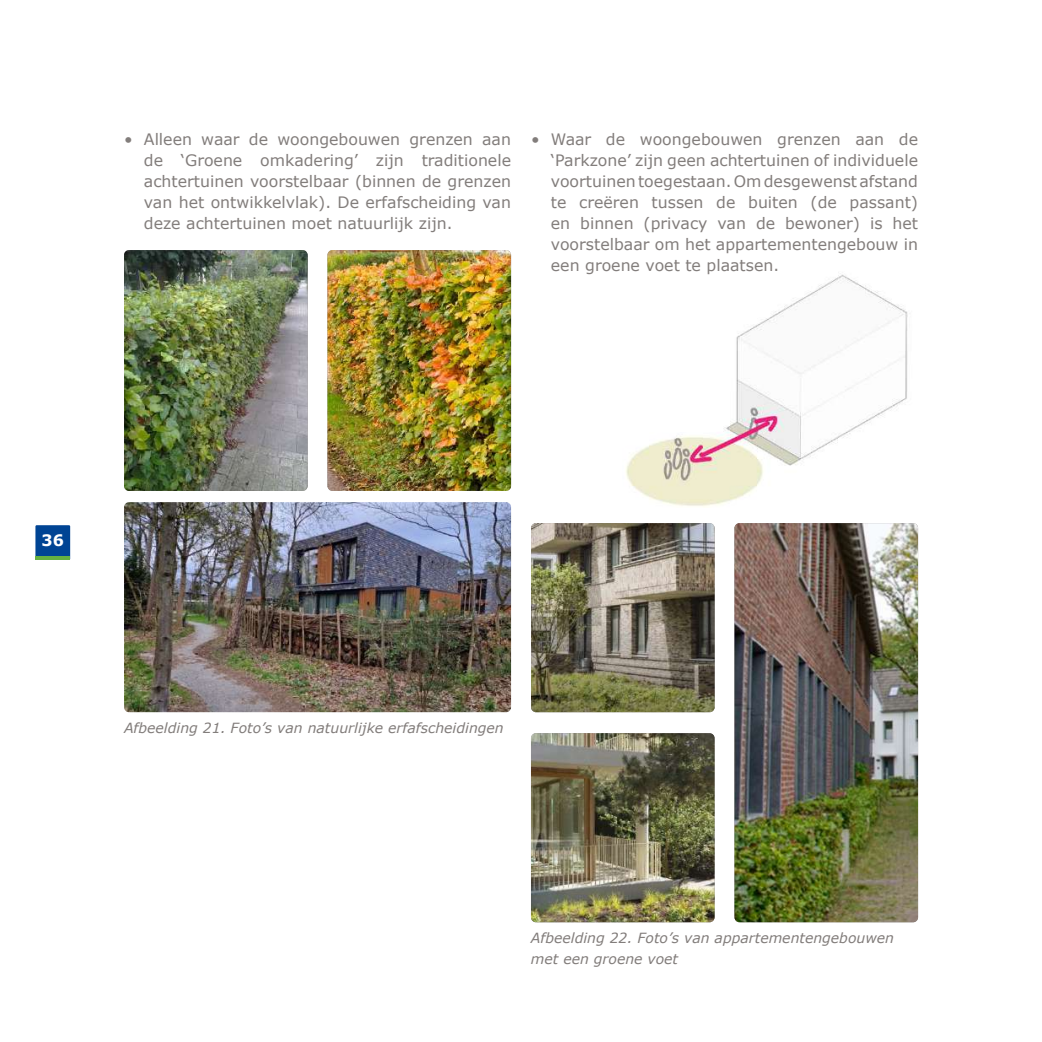
<style>
.page{position:relative;width:1042px;height:1042px;background:#fff}
.page>*{position:absolute;margin:0;border:0;box-sizing:border-box;transform-origin:0 0}
.t1{font:15.75px/21px "Verdana";color:#827d7b;text-align:justify}
.t2{font:700 15.75px "Verdana";color:#fff}
.t3{font:italic 14px/21px "Verdana";color:#827d7b}
</style>
<div class="page">
<img style="left:626px;top:274px;width:282px;height:233px">
<img style="left:531px;top:523px;width:183px;height:189px">
<img style="left:734px;top:523px;width:184px;height:399px">
<img style="left:124px;top:250px;width:184px;height:241px">
<img style="left:327px;top:250px;width:184px;height:241px">
<img style="left:124px;top:502px;width:387px;height:210px">
<img style="left:531px;top:733px;width:183px;height:189px">
<div style="left:35px;top:525px;width:35px;height:35px;background:#004494"></div>
<hr style="left:35px;top:556px;width:35px;height:4px;background:#65b041">
<p class="t1" style="left:144px;top:129px;width:369px;text-indent:-20px">• Alleen waar de woongebouwen grenzen aan de ‘Groene omkadering’ zijn traditionele achtertuinen voorstelbaar (binnen de grenzen van het ontwikkelvlak). De erfafscheiding van deze achtertuinen moet natuurlijk zijn.</p>
<p class="t1" style="left:551px;top:129px;width:369px;text-indent:-20px">• Waar de woongebouwen grenzen aan de ‘Parkzone’ zijn geen achtertuinen of individuele voortuinen toegestaan. Om desgewenst afstand te creëren tussen de buiten (de passant) en binnen (privacy van de bewoner) is het voorstelbaar om het appartementengebouw in een groene voet te plaatsen.</p>
<p class="t2" style="left:42px;top:530px;width:24px">36</p>
<p class="t3" style="left:124px;top:718px;width:381px">Afbeelding 21. Foto’s van natuurlijke erfafscheidingen</p>
<p class="t3" style="left:531px;top:928px;width:365px">Afbeelding 22. Foto’s van appartementengebouwen met een groene voet</p>
</div>
